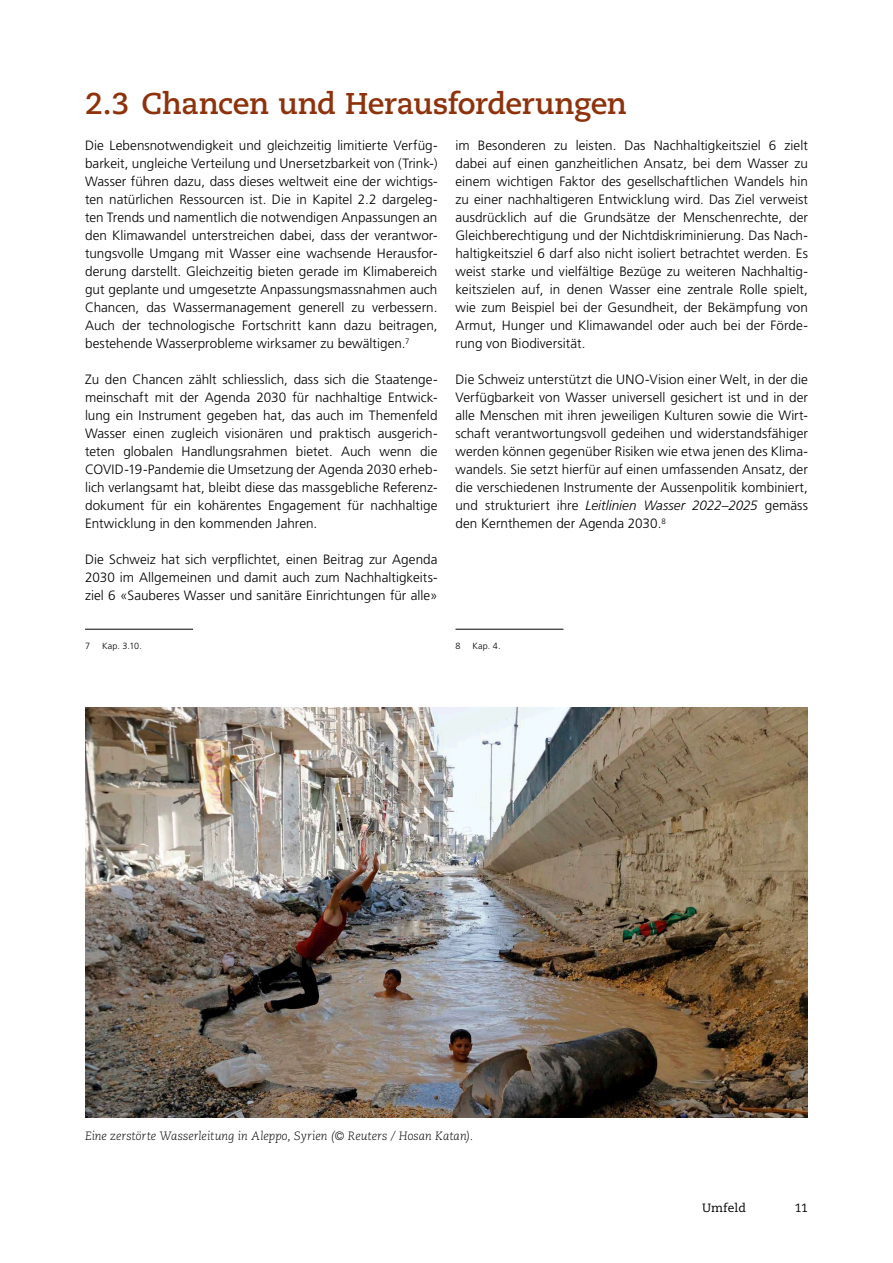
<style>
.page{position:relative;width:893px;height:1263px;background:#fff}
.page>*{position:absolute;margin:0;border:0;box-sizing:border-box;transform-origin:0 0}
._3_Zwischentitel_21p{font:700 30px "PMN Caecilia 75";letter-spacing:-.015em;color:#8e320c}
._4_Lauftext_9pt{font:300 13.5px/18px "Frutiger LT Pro";letter-spacing:.005em;color:#000;text-align:justify}
._4_Legende{font:italic 300 12px "Caecilia";letter-spacing:.005em;color:#000}
.t1{font:12px "PMN Caecilia 55 Roman";letter-spacing:.005em;color:#000}
._4_Fussnote{font:300 9px "Frutiger LT Pro";letter-spacing:.015em;color:#000}
.s1{font-style:italic}
</style>
<div class="page">
<hr style="left:85px;top:629px;width:108px;height:1px;background:#000">
<hr style="left:455px;top:629px;width:108px;height:1px;background:#000">
<img style="left:85px;top:708px;width:723px;height:409px">
<p class="_3_Zwischentitel_21p" style="left:85px;top:86px;width:543px">2.3 Chancen und Herausforderungen</p>
<p class="_4_Lauftext_9pt" style="left:85px;top:137px;width:354px">Die Lebensnotwendigkeit und gleichzeitig limitierte Verfüg&shy;barkeit, ungleiche Verteilung und Unersetzbarkeit von (Trink-)<br>Wasser führen dazu, dass dieses weltweit eine der wichtigs&shy;ten natürlichen Ressourcen ist. Die in Kapitel 2.2 dargeleg&shy;ten Trends und namentlich die notwendigen Anpassungen an den Klimawandel unterstreichen dabei, dass der verantwor&shy;tungsvolle Umgang mit Wasser eine wachsende Herausfor&shy;derung darstellt. Gleichzeitig bieten gerade im Klimabereich gut geplante und umgesetzte Anpassungsmassnahmen auch Chancen, das Wassermanagement generell zu verbessern.<br>Auch der technologische Fortschritt kann dazu beitragen, bestehende Wasserprobleme wirksamer zu bewältigen.<sup>7</sup></p>
<p class="_4_Lauftext_9pt" style="left:85px;top:371px;width:354px">Zu den Chancen zählt schliesslich, dass sich die Staatenge&shy;meinschaft mit der Agenda 2030 für nachhaltige Entwick&shy;lung ein Instrument gegeben hat, das auch im Themenfeld Wasser einen zugleich visionären und praktisch ausgerich&shy;teten globalen Handlungsrahmen bietet. Auch wenn die COVID-19-Pandemie die Umsetzung der Agenda 2030 erheb&shy;lich verlangsamt hat, bleibt diese das massgebliche Referenz&shy;dokument für ein kohärentes Engagement für nachhaltige Entwicklung in den kommenden Jahren.</p>
<p class="_4_Lauftext_9pt" style="left:85px;top:551px;width:354px">Die Schweiz hat sich verpflichtet, einen Beitrag zur Agenda 2030 im Allgemeinen und damit auch zum Nachhaltigkeits&shy;ziel 6 «Sauberes Wasser und sanitäre Einrichtungen für alle»</p>
<p class="_4_Fussnote" style="left:85px;top:640px;width:7px">7</p>
<p class="_4_Fussnote" style="left:102px;top:640px;width:41px">Kap. 3.10.</p>
<p class="_4_Lauftext_9pt" style="left:455px;top:137px;width:354px">im Besonderen zu leisten. Das Nachhaltigkeitsziel 6 zielt dabei auf einen ganzheitlichen Ansatz, bei dem Wasser zu einem wichtigen Faktor des gesellschaftlichen Wandels hin zu einer nachhaltigeren Entwicklung wird. Das Ziel verweist ausdrücklich auf die Grundsätze der Menschenrechte, der Gleichberechtigung und der Nichtdiskriminierung. Das Nach&shy;haltigkeitsziel 6 darf also nicht isoliert betrachtet werden. Es weist starke und vielfältige Bezüge zu weiteren Nachhaltig&shy;keitszielen auf, in denen Wasser eine zentrale Rolle spielt, wie zum Beispiel bei der Gesundheit, der Bekämpfung von Armut, Hunger und Klimawandel oder auch bei der Förde&shy;rung von Biodiversität.</p>
<p class="_4_Lauftext_9pt" style="left:455px;top:371px;width:354px">Die Schweiz unterstützt die UNO-Vision einer Welt, in der die Verfügbarkeit von Wasser universell gesichert ist und in der alle Menschen mit ihren jeweiligen Kulturen sowie die Wirt&shy;schaft verantwortungsvoll gedeihen und widerstandsfähiger werden können gegenüber Risiken wie etwa jenen des Klima&shy;wandels. Sie setzt hierfür auf einen umfassenden Ansatz, der die verschiedenen Instrumente der Aussenpolitik kombiniert, und strukturiert ihre <span class="s1">Leitlinien Wasser 2022–2025</span> gemäss den Kernthemen der Agenda 2030.<sup>8</sup></p>
<p class="_4_Fussnote" style="left:455px;top:640px;width:7px">8</p>
<p class="_4_Fussnote" style="left:472px;top:640px;width:30px">Kap. 4.</p>
<p class="_4_Legende" style="left:85px;top:1129px;width:390px">Eine zerstörte Wasserleitung in Aleppo, Syrien (© Reuters / Hosan Katan).</p>
<p class="t1" style="left:702px;top:1201px;width:45px">Umfeld</p>
<p class="t1" style="left:795px;top:1201px;width:15px">11</p>
</div>
